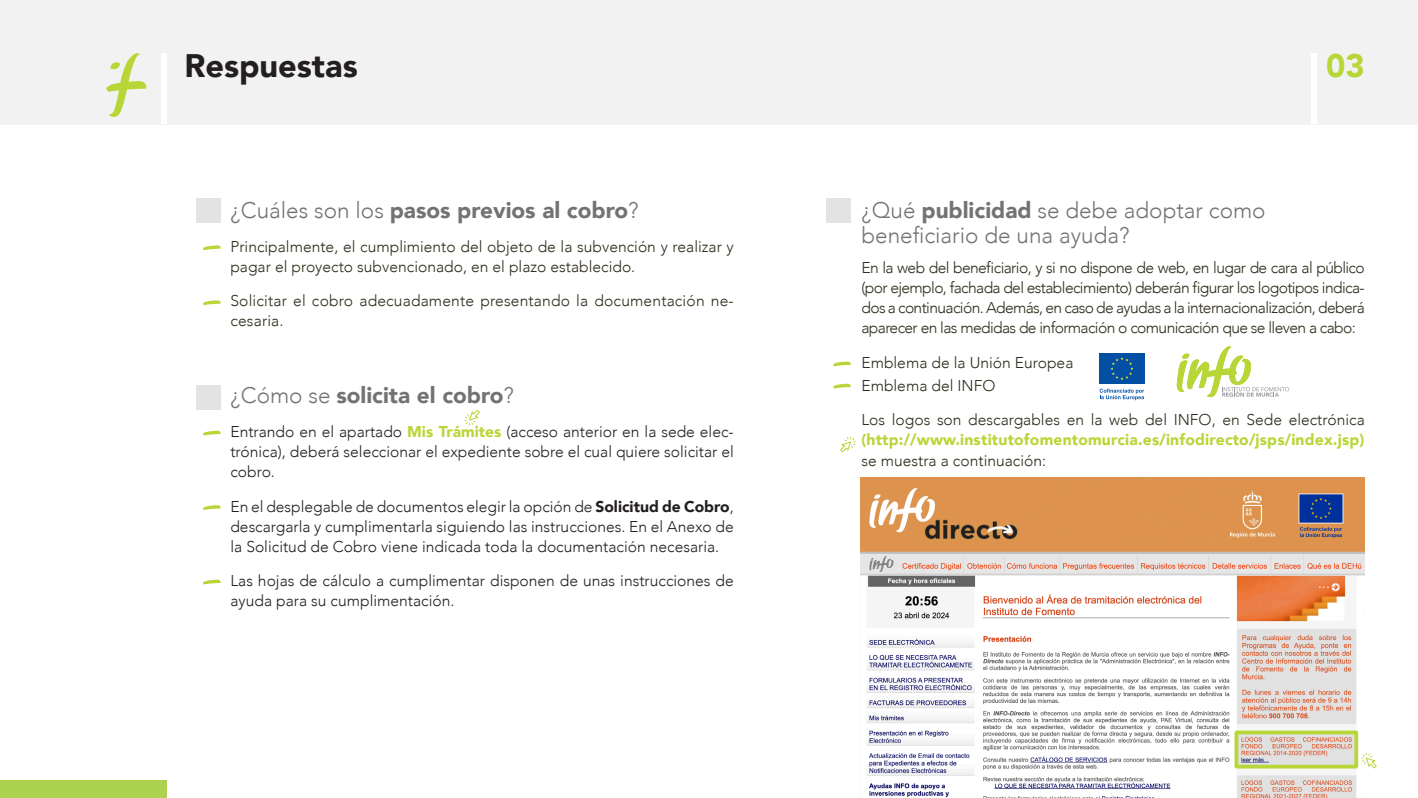
<style>
.page{position:relative;width:1418px;height:798px;background:#fff}
.page>*{position:absolute;margin:0;border:0;box-sizing:border-box;transform-origin:0 0}
.t1{font:900 32.5px "Avenir";color:#231f20}
.t2{font:900 32.5px "Avenir";color:#b8d638}
.t3{font:900 22.5px "Avenir";color:#737373}
.t4{font:300 22.5px/25px "Avenir";color:#737373}
.t5{font:300 15.62px/20px "Avenir";color:#2d2b19}
.t6{font:300 15.62px/20px "Avenir";color:#231f20;text-align:justify}
.s1{font-weight:300}
.s2{font-weight:900;color:#b8d638}
.s3{font-weight:900}
</style>
<div class="page">
<div style="left:196px;top:198px;width:25px;height:25px;background:#e3e3e3"></div>
<div style="left:826px;top:198px;width:24px;height:25px;background:#e3e3e3"></div>
<div style="left:196px;top:385px;width:25px;height:24px;background:#e3e3e3"></div>
<div style="left:0;top:780px;width:167px;height:17px;background:#add250"></div>
<div style="left:0;top:0;width:1417px;height:124px;background:#f2f2f2"></div>
<div style="left:161px;top:53px;width:6px;height:71px;background:#fff"></div>
<svg style="left:106px;top:53px;width:40px;height:64px"></svg>
<div style="left:1311px;top:53px;width:5px;height:71px;background:#fff"></div>
<svg style="left:840px;top:436px;width:16px;height:17px"></svg>
<svg style="left:203px;top:300px;width:18px;height:5px"></svg>
<svg style="left:833px;top:383px;width:17px;height:5px"></svg>
<svg style="left:203px;top:579px;width:18px;height:5px"></svg>
<svg style="left:203px;top:245px;width:18px;height:5px"></svg>
<svg style="left:833px;top:361px;width:17px;height:5px"></svg>
<svg style="left:203px;top:505px;width:18px;height:4px"></svg>
<svg style="left:203px;top:430px;width:18px;height:5px"></svg>
<svg style="left:1144px;top:353px;width:1px;height:31px"></svg>
<div style="left:1099px;top:353px;width:45px;height:31px;background:#034fa3"></div>
<svg style="left:1110px;top:357px;width:23px;height:23px"></svg>
<svg style="left:1099px;top:388px;width:45px;height:12px"></svg>
<svg style="left:1176px;top:346px;width:113px;height:51px"></svg>
<img style="left:860px;top:477px;width:504px;height:320px">
<div style="left:1234px;top:730px;width:124px;height:38px;border:4px solid #b8d638"></div>
<svg style="left:1360px;top:752px;width:17px;height:17px"></svg>
<svg style="left:464px;top:410px;width:16px;height:16px"></svg>
<p class="t1" style="left:184px;top:38px;width:175px">Respuestas</p>
<p class="t2" style="left:1326px;top:38px;width:40px">03</p>
<p class="t3" style="left:230px;top:190px;width:410px"><span class="s1">¿Cuáles son los</span> pasos previos al cobro<span class="s1">?</span></p>
<p class="t5" style="left:230px;top:236px;width:505px">Principalmente, el cumplimiento del objeto de la subvención y realizar y pagar el proyecto subvencionado, en el plazo establecido.</p>
<p class="t5" style="left:230px;top:291px;width:505px">Solicitar el cobro adecuadamente presentando la documentación ne&shy;cesaria.</p>
<p class="t3" style="left:230px;top:376px;width:285px"><span class="s1">¿Cómo se</span> solicita el cobro<span class="s1">?</span></p>
<p class="t6" style="left:230px;top:422px;width:505px">Entrando en el apartado <span class="s2">Mis Trámites</span> (acceso anterior en la sede elec&shy;trónica), deberá seleccionar el expediente sobre el cual quiere solicitar el cobro.</p>
<p class="t6" style="left:230px;top:496px;width:505px">En el desplegable de documentos elegir la opción de <span class="s3">Solicitud de Cobro</span>, descargarla y cumplimentarla siguiendo las instrucciones. En el Anexo de la Solicitud de Cobro viene indicada toda la documentación necesaria.</p>
<p class="t6" style="left:230px;top:570px;width:505px">Las hojas de cálculo a cumplimentar disponen de unas instrucciones de ayuda para su cumplimentación.</p>
<p class="t4" style="left:861px;top:197px;width:406px">¿Qué <span class="s3">publicidad</span> se debe adoptar como beneficiario de una ayuda?</p>
<p class="t5" style="left:861px;top:258px;width:505px;text-align:justify">En la web del beneficiario, y si no dispone de web, en lugar de cara al público (por ejemplo, fachada del establecimiento) deberán figurar los logotipos indica&shy;dos a continuación. Además, en caso de ayudas a la internacionalización, deberá aparecer en las medidas de información o comunicación que se lleven a cabo:</p>
<p class="t5" style="left:861px;top:352px;width:213px">Emblema de la Unión Europea</p>
<p class="t5" style="left:861px;top:376px;width:136px">Emblema del INFO</p>
<p class="t5" style="left:861px;top:410px;width:505px;text-align:justify">Los logos son descargables en la web del INFO, en Sede electrónica <span class="s2">(http://www.institutofomentomurcia.es/infodirecto/jsps/index.jsp) </span>se muestra a continuación:</p>
</div>
